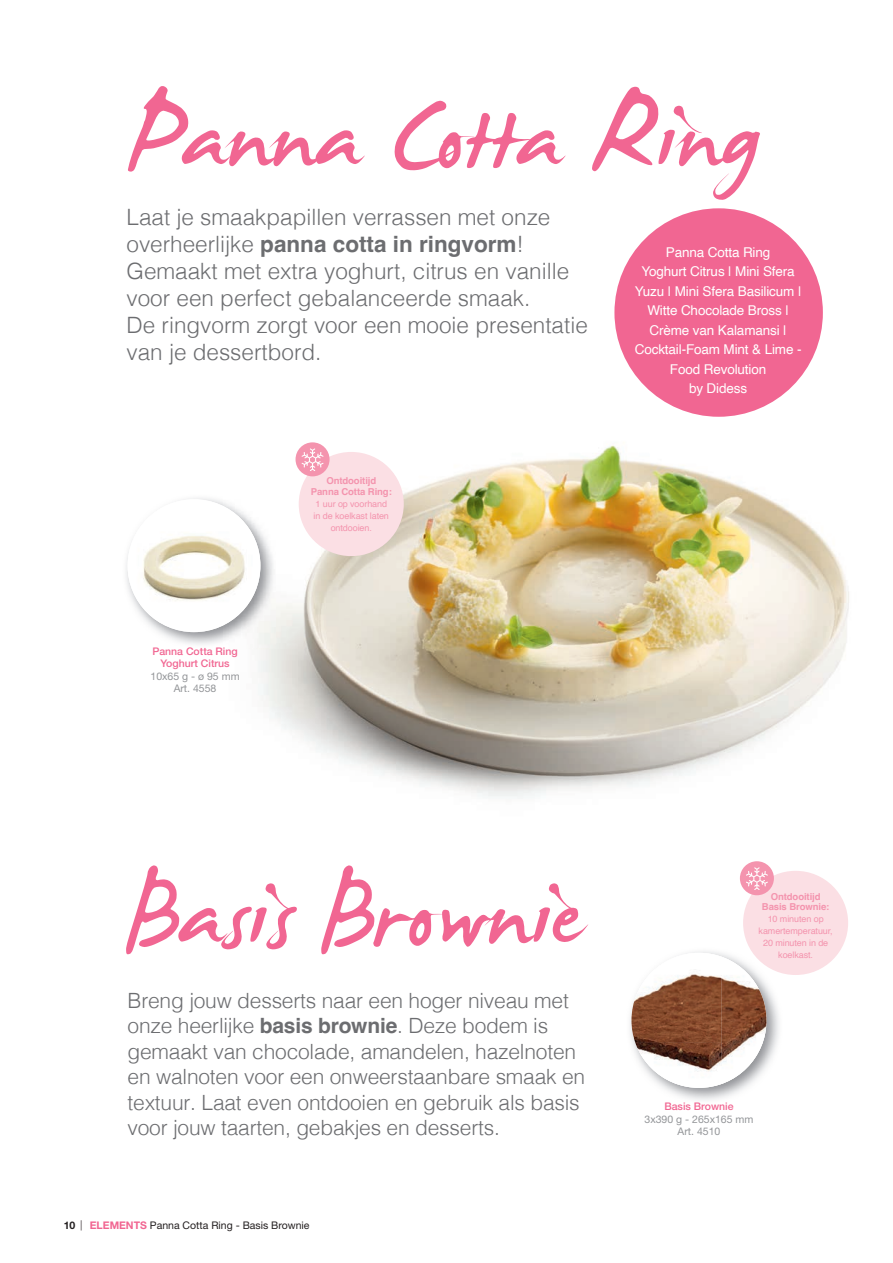
<style>
.page{position:relative;width:893px;height:1263px;background:#fff}
.page>*{position:absolute;margin:0;border:0;box-sizing:border-box;transform-origin:0 0}
.t1{font:156px "James Fajardo";color:#f16692}
.t2{font:300 22.5px/27px "Helvetica";color:#6c6d70}
.t3{font:300 21px/25.5px "Helvetica";letter-spacing:-.01em;color:#6c6d70}
.t4{font:13.5px/19.5px "Helvetica";letter-spacing:-.01em;color:#fff;text-align:center}
.t5{font:10.5px/12.6px "Helvetica Neue LT Std";color:#939598;text-align:center}
.t6{font:500 10.5px/12.6px "Helvetica Neue LT Std";color:#f16692;text-align:center}
.t7{font:10.5px "Helvetica Neue LT Std";color:#231f20}
.t8{font:700 10.5px "Helvetica Neue LT Std";color:#231f20}
.t9{font:700 9.6px/10.5px "Helvetica";letter-spacing:-.01em;color:#f494ae;text-align:center}
.t10{font:9px/12px "Helvetica";letter-spacing:-.01em;color:#f494ae;text-align:center}
.s1{font-weight:700}
.s2{font-weight:700;color:#f16692}
</style>
<div class="page">
<img style="left:256px;top:384px;width:593px;height:415px">
<img style="left:630px;top:951px;width:149px;height:149px">
<img style="left:631px;top:953px;width:91px;height:90px">
<img style="left:721px;top:957px;width:45px;height:127px">
<img style="left:635px;top:1043px;width:87px;height:45px">
<div style="left:743px;top:871px;width:105px;height:104px;background:#fbdfe4;border-radius:50%"></div>
<div style="left:740px;top:861px;width:34px;height:34px;background:#f494ae;border-radius:50%"></div>
<svg style="left:746px;top:867px;width:22px;height:23px"></svg>
<img style="left:126px;top:494px;width:150px;height:154px">
<img style="left:128px;top:499px;width:132px;height:133px;border-radius:66px">
<div style="left:299px;top:452px;width:105px;height:104px;background:#fbdfe4;border-radius:50%"></div>
<div style="left:296px;top:442px;width:34px;height:34px;background:#f494ae;border-radius:50%"></div>
<svg style="left:302px;top:448px;width:22px;height:23px"></svg>
<div style="left:614px;top:208px;width:209px;height:209px;background:#f16692;border-radius:50%"></div>
<h1 class="t1" style="left:128px;top:57px;width:635px">Panna Cotta Ring</h1>
<p class="t2" style="left:126px;top:202px;width:463px">Laat je smaakpapillen verrassen met onze overheerlijke <span class="s1">panna cotta in ringvorm</span>!<br>Gemaakt met extra yoghurt, citrus en vanille voor een perfect gebalanceerde smaak.<br>De ringvorm zorgt voor een mooie presentatie van je dessertbord.</p>
<p class="t4" style="left:635px;top:243px;width:168px">Panna Cotta Ring<br>Yoghurt Citrus | Mini Sfera<br>Yuzu | Mini Sfera Basilicum |<br>Witte Chocolade Bross |<br>Crème van Kalamansi |<br>Cocktail-Foam Mint &amp; Lime -<br>Food Revolution<br>by Didess</p>
<p class="t6" style="left:152px;top:644px;width:87px">Panna Cotta Ring<br>Yoghurt Citrus</p>
<p class="t5" style="left:150px;top:669px;width:91px">10x65 g - ø 95 mm<br>Art. 4558</p>
<p class="t9" style="left:311px;top:477px;width:83px">Ontdooitijd<br>Panna Cotta Ring:</p>
<p class="t10" style="left:314px;top:498px;width:77px">1 uur op voorhand in de koelkast laten ontdooien.</p>
<h1 class="t1" style="left:128px;top:835px;width:459px">Basis Brownie</h1>
<p class="t3" style="left:128px;top:986px;width:459px">Breng jouw desserts naar een hoger niveau met onze heerlijke <span class="s1">basis brownie</span>. Deze bodem is gemaakt van chocolade, amandelen, hazelnoten en walnoten voor een onweerstaanbare smaak en textuur. Laat even ontdooien en gebruik als basis voor jouw taarten, gebakjes en desserts.</p>
<p class="t8" style="left:64px;top:1218px;width:13px">10</p>
<p class="t7" style="left:90px;top:1219px;width:221px"><span class="s2">ELEMENTS</span> Panna Cotta Ring - Basis Brownie</p>
<p class="t9" style="left:762px;top:892px;width:69px">Ontdooitijd<br>Basis Brownie:</p>
<p class="t10" style="left:759px;top:913px;width:76px">10 minuten op kamertemperatuur,<br>20 minuten in de koelkast.</p>
<p class="t6" style="left:664px;top:1100px;width:71px">Basis Brownie</p>
<p class="t5" style="left:644px;top:1113px;width:110px">3x390 g - 265x165 mm<br>Art. 4510</p>
</div>
